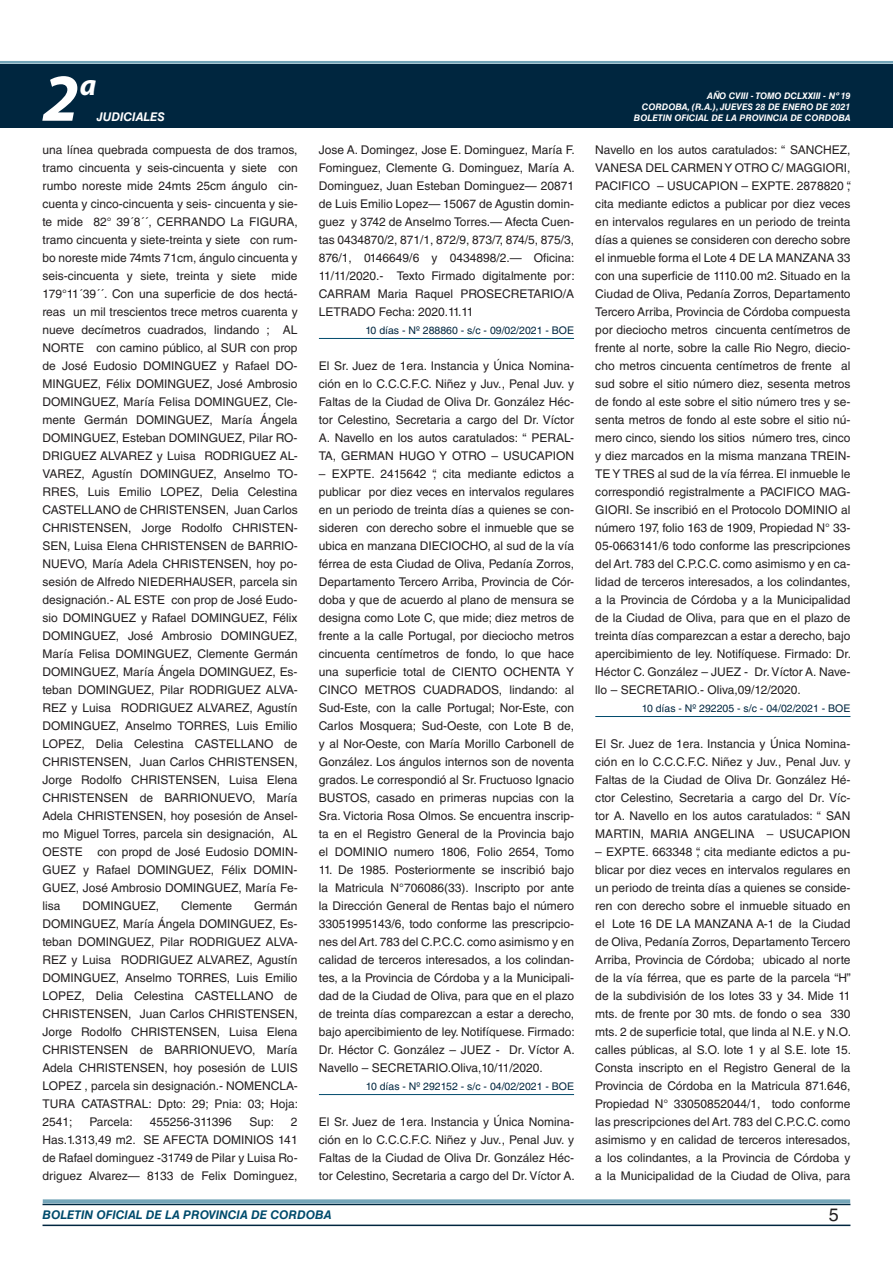
<style>
.page{position:relative;width:893px;height:1263px;background:#fff}
.page>*{position:absolute;margin:0;border:0;box-sizing:border-box;transform-origin:0 0}
.t1{font:italic 700 67.5px "Myriad Pro";color:#fff}
.t2{font:italic 700 30px "Myriad Pro";color:#fff}
.t3{font:18px "Helvetica LT Std";color:#231f20}
.t4{font:12px/18px "Helvetica LT Std";color:#231f20;text-align:justify}
.t5{font:italic 700 12px "Helvetica LT Std";color:#004b6c}
.t6{font:italic 700 12px "Helvetica LT Std";color:#fff}
.t7{font:10.5px "Helvetica LT Std";color:#00263f}
.t8{font:italic 700 9px/10.8px "Helvetica LT Std";color:#fff;text-align:right}
</style>
<div class="page">
<div style="left:0;top:61px;width:893px;height:6px;background:#fff;opacity:.75"></div>
<div style="left:0;top:64px;width:893px;height:64px;background:#00263f"></div>
<hr style="left:43px;top:1224px;width:807px;height:2px;background:#00263f">
<div style="left:42px;top:1198px;width:809px;height:8px;background:#fff;opacity:.75"></div>
<hr style="left:319px;top:338px;width:255px;height:1px;background:#004b6c">
<hr style="left:319px;top:1094px;width:255px;height:1px;background:#004b6c">
<hr style="left:595px;top:716px;width:255px;height:1px;background:#004b6c">
<h1 class="t1" style="left:43px;top:54px;width:38px">2</h1>
<h2 class="t2" style="left:80px;top:66px;width:18px">a</h2>
<p class="t8" style="left:642px;top:91px;width:210px">AÑO CVIII - TOMO DCLXXIII - Nº 19<br>CORDOBA, (R.A.), JUEVES 28 DE ENERO DE 2021</p>
<p class="t6" style="left:97px;top:110px;width:70px">JUDICIALES</p>
<p class="t8" style="left:634px;top:112px;width:218px">BOLETIN OFICIAL DE LA PROVINCIA DE CORDOBA</p>
<p class="t4" style="left:43px;top:141px;width:257px">una línea quebrada compuesta de dos tramos, tramo cincuenta y seis-cincuenta y siete con rumbo noreste mide 24mts 25cm ángulo cin&shy;cuenta y cinco-cincuenta y seis- cincuenta y sie&shy;te mide 82° 39´8´´, CERRANDO La FIGURA, tramo cincuenta y siete-treinta y siete con rum&shy;bo noreste mide 74mts 71cm, ángulo cincuenta y seis-cincuenta y siete, treinta y siete</p>
<p class="t4" style="left:43px;top:267px;width:257px;text-indent:229px">mide 179°11´39´´. Con una superficie de dos hectá&shy;reas un mil trescientos trece metros cuarenta y nueve decímetros cuadrados, lindando ; AL NORTE con camino público, al SUR con prop de José Eudosio DOMINGUEZ y Rafael DO-MINGUEZ, Félix DOMINGUEZ, José Ambrosio DOMINGUEZ, María Felisa DOMINGUEZ, Cle&shy;mente Germán DOMINGUEZ, María Ángela DOMINGUEZ, Esteban DOMINGUEZ, Pilar RO-DRIGUEZ ALVAREZ y Luisa RODRIGUEZ AL-VAREZ, Agustín DOMINGUEZ, Anselmo TO-RRES, Luis Emilio LOPEZ, Delia Celestina CASTELLANO de CHRISTENSEN, Juan Carlos CHRISTENSEN, Jorge Rodolfo CHRISTEN-SEN, Luisa Elena CHRISTENSEN de BARRIO-NUEVO, María Adela CHRISTENSEN, hoy po&shy;sesión de Alfredo NIEDERHAUSER, parcela sin designación.- AL ESTE con prop de José Eudo&shy;sio DOMINGUEZ y Rafael DOMINGUEZ, Félix DOMINGUEZ, José Ambrosio DOMINGUEZ, María Felisa DOMINGUEZ, Clemente Germán DOMINGUEZ, María Ángela DOMINGUEZ, Es&shy;teban DOMINGUEZ, Pilar RODRIGUEZ ALVA-REZ y Luisa RODRIGUEZ ALVAREZ, Agustín DOMINGUEZ, Anselmo TORRES, Luis Emilio LOPEZ, Delia Celestina CASTELLANO de CHRISTENSEN, Juan Carlos CHRISTENSEN, Jorge Rodolfo CHRISTENSEN, Luisa Elena CHRISTENSEN de BARRIONUEVO, María Adela CHRISTENSEN, hoy posesión de Ansel&shy;mo Miguel Torres, parcela sin designación, AL OESTE con propd de José Eudosio DOMIN-GUEZ y Rafael DOMINGUEZ, Félix DOMIN-GUEZ, José Ambrosio DOMINGUEZ, María Fe&shy;lisa</p>
<p class="t4" style="left:43px;top:897px;width:257px;text-indent:211px">Germán DOMINGUEZ, María Ángela DOMINGUEZ, Es&shy;teban DOMINGUEZ, Pilar RODRIGUEZ ALVA-REZ y Luisa RODRIGUEZ ALVAREZ, Agustín DOMINGUEZ, Anselmo TORRES, Luis Emilio LOPEZ, Delia Celestina CASTELLANO de CHRISTENSEN, Juan Carlos CHRISTENSEN, Jorge Rodolfo CHRISTENSEN, Luisa Elena CHRISTENSEN de BARRIONUEVO, María Adela CHRISTENSEN, hoy posesión de LUIS LOPEZ , parcela sin designación.- NOMENCLA-TURA CATASTRAL: Dpto: 29; Pnia: 03; Hoja:<br>2541;</p>
<p class="t4" style="left:82px;top:897px;width:78px">DOMINGUEZ,</p>
<p class="t4" style="left:181px;top:897px;width:53px">Clemente</p>
<p class="t4" style="left:89px;top:1113px;width:45px">Parcela:</p>
<p class="t4" style="left:150px;top:1113px;width:84px">455256-311396</p>
<p class="t4" style="left:249px;top:1113px;width:26px">Sup:</p>
<p class="t4" style="left:43px;top:1113px;width:257px;text-indent:248px">2<br>Has.1.313,49 m2. SE AFECTA DOMINIOS 141 de Rafael dominguez -31749 de Pilar y Luisa Ro&shy;driguez Alvarez— 8133 de Felix Dominguez,</p>
<p class="t4" style="left:319px;top:141px;width:257px">Jose A. Domingez, Jose E. Dominguez, María F.<br>Fominguez, Clemente G. Dominguez, María A.<br>Dominguez, Juan Esteban Dominguez— 20871 de Luis Emilio Lopez— 15067 de Agustin domin&shy;guez y 3742 de Anselmo Torres.— Afecta Cuen&shy;tas 0434870/2, 871/1, 872/9, 873/7, 874/5, 875/3, 876/1, 0146649/6 y 0434898/2.— Oficina:<br>11/11/2020.- Texto Firmado digitalmente por:<br>CARRAM Maria Raquel PROSECRETARIO/A LETRADO Fecha: 2020.11.11</p>
<p class="t7" style="left:365px;top:324px;width:210px">10 días - Nº 288860 - s/c - 09/02/2021 - BOE</p>
<p class="t4" style="left:319px;top:357px;width:257px">El Sr. Juez de 1era. Instancia y Única Nomina&shy;ción en lo C.C.C.F.C. Niñez y Juv., Penal Juv. y Faltas de la Ciudad de Oliva Dr. González Héc&shy;tor Celestino, Secretaria a cargo del Dr. Víctor A. Navello en los autos caratulados: “ PERAL-TA, GERMAN HUGO Y OTRO – USUCAPION</p>
<p class="t4" style="left:319px;top:465px;width:257px">– EXPTE. 2415642 “, cita mediante edictos a publicar por diez veces en intervalos regulares en un periodo de treinta días a quienes se con&shy;sideren con derecho sobre el inmueble que se ubica en manzana DIECIOCHO, al sud de la vía férrea de esta Ciudad de Oliva, Pedanía Zorros, Departamento Tercero Arriba, Provincia de Cór&shy;doba y que de acuerdo al plano de mensura se designa como Lote C, que mide; diez metros de frente a la calle Portugal, por dieciocho metros cincuenta centímetros de fondo, lo que hace una superficie total de CIENTO OCHENTA Y CINCO METROS CUADRADOS, lindando: al Sud-Este, con la calle Portugal; Nor-Este, con Carlos Mosquera; Sud-Oeste, con Lote B de, y al Nor-Oeste, con María Morillo Carbonell de González. Los ángulos internos son de noventa grados. Le correspondió al Sr. Fructuoso Ignacio BUSTOS, casado en primeras nupcias con la Sra. Victoria Rosa Olmos. Se encuentra inscrip&shy;ta en el Registro General de la Provincia bajo el DOMINIO numero 1806, Folio 2654, Tomo</p>
<p class="t4" style="left:319px;top:861px;width:257px">11. De 1985. Posteriormente se inscribió bajo la Matricula N°706086(33). Inscripto por ante la Dirección General de Rentas bajo el número 33051995143/6, todo conforme las prescripcio&shy;nes del Art. 783 del C.P.C.C. como asimismo y en calidad de terceros interesados, a los colindan&shy;tes, a la Provincia de Córdoba y a la Municipali&shy;dad de la Ciudad de Oliva, para que en el plazo de treinta días comparezcan a estar a derecho, bajo apercibimiento de ley. Notifíquese. Firmado:<br>Dr. Héctor C. González – JUEZ - Dr. Víctor A.<br>Navello – SECRETARIO.Oliva,10/11/2020.</p>
<p class="t7" style="left:366px;top:1080px;width:210px">10 días - Nº 292152 - s/c - 04/02/2021 - BOE</p>
<p class="t4" style="left:319px;top:1113px;width:257px">El Sr. Juez de 1era. Instancia y Única Nomina&shy;ción en lo C.C.C.F.C. Niñez y Juv., Penal Juv. y Faltas de la Ciudad de Oliva Dr. González Héc&shy;tor Celestino, Secretaria a cargo del Dr. Víctor A.</p>
<p class="t4" style="left:595px;top:141px;width:257px">Navello en los autos caratulados: “ SANCHEZ, VANESA DEL CARMEN Y OTRO C/ MAGGIORI, PACIFICO – USUCAPION – EXPTE. 2878820 “, cita mediante edictos a publicar por diez veces en intervalos regulares en un periodo de treinta días a quienes se consideren con derecho sobre el inmueble forma el Lote 4 DE LA MANZANA 33 con una superficie de 1110.00 m2. Situado en la Ciudad de Oliva, Pedanía Zorros, Departamento Tercero Arriba, Provincia de Córdoba compuesta por dieciocho metros cincuenta centímetros de frente al norte, sobre la calle Rio Negro, diecio&shy;cho metros cincuenta centímetros de frente al sud sobre el sitio número diez, sesenta metros de fondo al este sobre el sitio número tres y se&shy;senta metros de fondo al este sobre el sitio nú&shy;mero cinco, siendo los sitios número tres, cinco y diez marcados en la misma manzana TREIN-TE Y TRES al sud de la vía férrea. El inmueble le correspondió registralmente a PACIFICO MAG-GIORI. Se inscribió en el Protocolo DOMINIO al número 197, folio 163 de 1909, Propiedad N° 33- 05-0663141/6 todo conforme las prescripciones del Art. 783 del C.P.C.C. como asimismo y en ca&shy;lidad de terceros interesados, a los colindantes, a la Provincia de Córdoba y a la Municipalidad de la Ciudad de Oliva, para que en el plazo de treinta días comparezcan a estar a derecho, bajo apercibimiento de ley. Notifíquese. Firmado: Dr.<br>Héctor C. González – JUEZ - Dr. Víctor A. Nave&shy;llo – SECRETARIO.- Oliva,09/12/2020.</p>
<p class="t7" style="left:642px;top:702px;width:210px">10 días - Nº 292205 - s/c - 04/02/2021 - BOE</p>
<p class="t4" style="left:595px;top:735px;width:257px">El Sr. Juez de 1era. Instancia y Única Nomina&shy;ción en lo C.C.C.F.C. Niñez y Juv., Penal Juv. y Faltas de la Ciudad de Oliva Dr. González Hé&shy;ctor Celestino, Secretaria a cargo del Dr. Víc&shy;tor A. Navello en los autos caratulados: “ SAN MARTIN, MARIA ANGELINA – USUCAPION</p>
<p class="t4" style="left:595px;top:843px;width:257px">– EXPTE. 663348 “, cita mediante edictos a pu&shy;blicar por diez veces en intervalos regulares en un periodo de treinta días a quienes se conside&shy;ren con derecho sobre el inmueble situado en el Lote 16 DE LA MANZANA A-1 de la Ciudad de Oliva, Pedanía Zorros, Departamento Tercero Arriba, Provincia de Córdoba; ubicado al norte de la vía férrea, que es parte de la parcela “H” de la subdivisión de los lotes 33 y 34. Mide 11 mts. de frente por 30 mts. de fondo o sea 330 mts. 2 de superficie total, que linda al N.E. y N.O. calles públicas, al S.O. lote 1 y al S.E. lote 15.<br>Consta inscripto en el Registro General de la Provincia de Córdoba en la Matricula 871.646, Propiedad N° 33050852044/1, todo conforme las prescripciones del Art. 783 del C.P.C.C. como asimismo y en calidad de terceros interesados, a los colindantes, a la Provincia de Córdoba y a la Municipalidad de la Ciudad de Oliva, para</p>
<p class="t5" style="left:43px;top:1208px;width:290px">BOLETIN OFICIAL DE LA PROVINCIA DE CORDOBA</p>
<h3 class="t3" style="left:829px;top:1204px;width:12px">5</h3>
</div>
